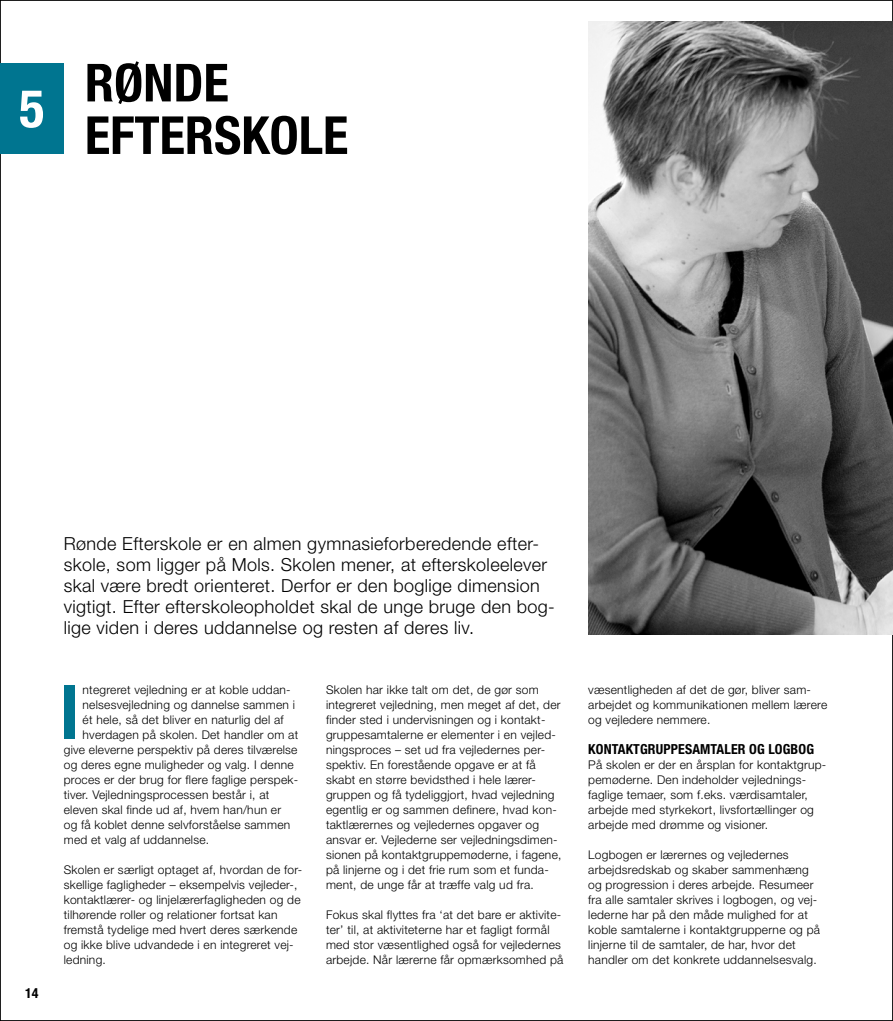
<style>
.page{position:relative;width:893px;height:1021px;background:#fff}
.page>*{position:absolute;margin:0;border:0;box-sizing:border-box;transform-origin:0 0}
.t1{font:700 condensed 75px "Helvetica Neue LT Std";color:#007590}
.t2{font:700 condensed 52.5px/52.5px "Helvetica Neue LT Std";color:#000}
.t3{font:700 condensed 52.5px "Helvetica Neue LT Std";color:#fff}
.t4{font:300 18px/21px "Helvetica Neue LT Std";letter-spacing:.02em;color:#000}
.t5{font:700 condensed 13.8px "Helvetica Neue LT Std";letter-spacing:.01em;color:#000}
.t6{font:300 12px/15px "Helvetica Neue LT Std";letter-spacing:.02em;color:#000}
</style>
<div class="page">
<img style="left:588px;top:21px;width:305px;height:613px">
<div style="left:0;top:63px;width:64px;height:90px;background:#007590"></div>
<h2 class="t3" style="left:19px;top:77px;width:27px">5</h2>
<h2 class="t2" style="left:85px;top:56px;width:265px">RØNDE -EFTERSKOLE</h2>
<p class="t5" style="left:25px;top:984px;width:15px">14</p>
<p class="t4" style="left:64px;top:533px;width:490px">Rønde Efterskole er en almen gymnasieforberedende efter&shy;skole, som ligger på Mols. Skolen mener, at efterskoleelever skal være bredt orienteret. Derfor er den boglige dimension vigtigt. Efter efterskoleopholdet skal de unge bruge den bog&shy;lige viden i deres uddannelse og resten af deres liv.</p>
<h1 class="t1" style="left:59px;top:667px;width:12px">I</h1>
<p class="t6" style="left:83px;top:682px;width:210px">ntegreret vejledning er at koble uddan-</p>
<p class="t6" style="left:83px;top:697px;width:214px">nelsesvejledning og dannelse sammen i</p>
<p class="t6" style="left:83px;top:712px;width:202px">ét hele, så det bliver en naturlig del af</p>
<p class="t6" style="left:83px;top:727px;width:217px">hverdagen på skolen. Det handler om at</p>
<p class="t6" style="left:64px;top:742px;width:235px">give eleverne perspektiv på deres tilværelse</p>
<p class="t6" style="left:64px;top:757px;width:231px">og deres egne muligheder og valg. I denne</p>
<p class="t6" style="left:64px;top:772px;width:234px">proces er der brug for flere faglige perspek-</p>
<p class="t6" style="left:64px;top:787px;width:207px">tiver. Vejledningsprocessen består i, at</p>
<p class="t6" style="left:64px;top:802px;width:219px">eleven skal finde ud af, hvem han/hun er</p>
<p class="t6" style="left:64px;top:817px;width:228px">og få koblet denne selvforståelse sammen</p>
<p class="t6" style="left:64px;top:832px;width:147px">med et valg af uddannelse.</p>
<p class="t6" style="left:64px;top:862px;width:240px">Skolen er særligt optaget af, hvordan de for&shy;skellige fagligheder – eksempelvis vejleder-, kontaktlærer- og linjelærerfagligheden og de tilhørende roller og relationer fortsat kan fremstå tydelige med hvert deres særkende og ikke blive udvandede i en integreret vej&shy;ledning.</p>
<p class="t6" style="left:326px;top:682px;width:237px">Skolen har ikke talt om det, de gør som integreret vejledning, men meget af det, der finder sted i undervisningen og i kontakt&shy;gruppesamtalerne er elementer i en vejled&shy;ningsproces – set ud fra vejledernes per&shy;spektiv. En forestående opgave er at få skabt en større bevidsthed i hele lærer&shy;gruppen og få tydeliggjort, hvad vejledning egentlig er og sammen definere, hvad kon&shy;taktlærernes og vejledernes opgaver og ansvar er. Vejlederne ser vejledningsdimen&shy;sionen på kontaktgruppemøderne, i fagene, på linjerne og i det frie rum som et funda&shy;ment, de unge får at træffe valg ud fra.</p>
<p class="t6" style="left:326px;top:907px;width:239px">Fokus skal flyttes fra ‘at det bare er aktivite&shy;ter’ til, at aktiviteterne har et fagligt formål med stor væsentlighed også for vejledernes arbejde. Når lærerne får opmærksomhed på</p>
<p class="t6" style="left:588px;top:682px;width:240px">væsentligheden af det de gør, bliver sam&shy;arbejdet og kommunikationen mellem lærere og vejledere nemmere.</p>
<p class="t5" style="left:588px;top:741px;width:227px">KONTAKTGRUPPESAMTALER OG LOGBOG</p>
<p class="t6" style="left:588px;top:757px;width:240px">På skolen er der en årsplan for kontaktgrup&shy;pemøderne. Den indeholder vejlednings&shy;faglige temaer, som f.eks. værdisamtaler, arbejde med styrkekort, livsfortællinger og arbejde med drømme og visioner.</p>
<p class="t6" style="left:588px;top:847px;width:233px">Logbogen er lærernes og vejledernes arbejdsredskab og skaber sammenhæng og progression i deres arbejde. Resumeer fra alle samtaler skrives i logbogen, og vej&shy;lederne har på den måde mulighed for at koble samtalerne i kontaktgrupperne og på linjerne til de samtaler, de har, hvor det handler om det konkrete uddannelsesvalg.</p>
</div>
